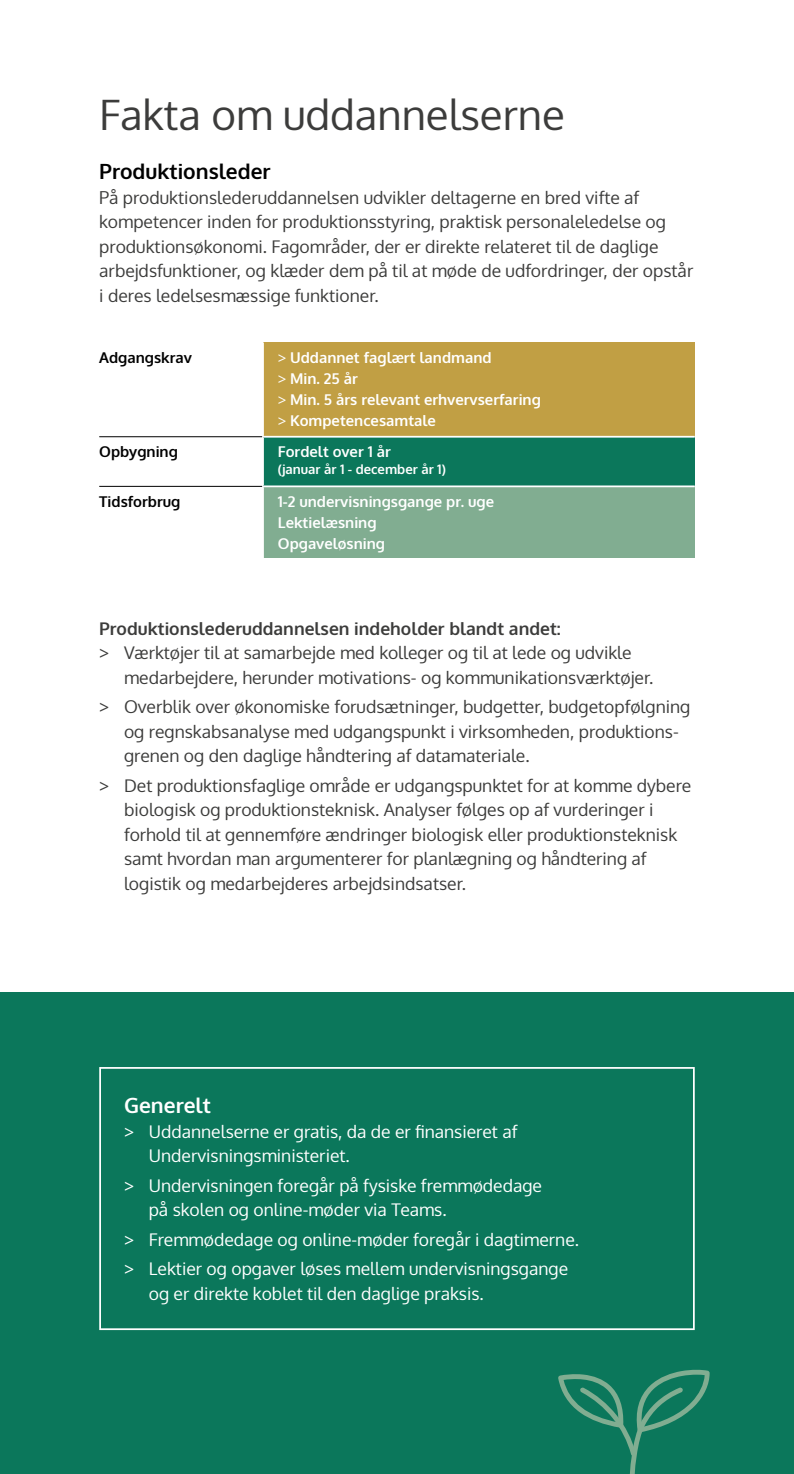
<style>
.page{position:relative;width:794px;height:1474px;background:#fff}
.page>*{position:absolute;margin:0;border:0;box-sizing:border-box;transform-origin:0 0}
.t1{font:42px "Oxygen";color:#3c3c3b}
.t2{font:700 21px "Oxygen";color:#000}
.t3{font:700 21px "Oxygen";color:#fff}
.t4{font:17.5px/24.5px "Oxygen";color:#3c3c3b}
.t5{font:17.5px/24.5px "Oxygen";color:#fff}
.t6{font:700 17.5px "Oxygen";color:#3c3c3b}
.t7{font:700 14.88px/21px "Oxygen";color:#fff}
.t8{font:700 14.88px "Oxygen";color:#000}
.t9{font:700 13.12px "Oxygen";color:#fff}
.s1{font-weight:400}
</style>
<div class="page">
<div style="left:0;top:992px;width:794px;height:481px;background:#0b775b"></div>
<div style="left:263px;top:342px;width:431px;height:95px;background:#c19f44"></div>
<div style="left:263px;top:437px;width:431px;height:49px;background:#0b775b"></div>
<div style="left:263px;top:486px;width:431px;height:72px;background:#81ad91"></div>
<hr style="left:262px;top:342px;width:2px;height:94px;background:#fff">
<hr style="left:262px;top:436px;width:432px;height:1px;background:#fff">
<hr style="left:262px;top:437px;width:2px;height:48px;background:#fff">
<hr style="left:262px;top:485px;width:432px;height:2px;background:#fff">
<hr style="left:262px;top:487px;width:2px;height:71px;background:#fff">
<hr style="left:99px;top:436px;width:163px;height:1px;background:#000">
<hr style="left:99px;top:486px;width:163px;height:1px;background:#000">
<svg style="left:558px;top:1369px;width:151px;height:104px"></svg>
<div style="left:99px;top:1067px;width:595px;height:262px;border:2px solid #fff"></div>
<h1 class="t1" style="left:99px;top:86px;width:467px">Fakta om uddannelserne</h1>
<p class="t2" style="left:99px;top:158px;width:173px">Produktionsleder</p>
<p class="t4" style="left:99px;top:185px;width:595px">På produktionslederuddannelsen udvikler deltagerne en bred vifte af kompetencer inden for produktionsstyring, praktisk personaleledelse og produktionsøkonomi. Fagområder, der er direkte relateret til de daglige arbejdsfunktioner, og klæder dem på til at møde de udfordringer, der opstår i deres ledelsesmæssige funktioner.</p>
<p class="t8" style="left:99px;top:348px;width:94px">Adgangskrav</p>
<p class="t7" style="left:278px;top:347px;width:264px"><span class="s1">&gt;</span> Uddannet faglært landmand<br><span class="s1">&gt;</span> Min. 25 år<br><span class="s1">&gt;</span> Min. 5 års relevant erhvervserfaring <span class="s1">&gt;</span> Kompetencesamtale</p>
<p class="t8" style="left:99px;top:442px;width:80px">Opbygning</p>
<p class="t7" style="left:278px;top:441px;width:114px">Fordelt over 1 år</p>
<p class="t9" style="left:278px;top:461px;width:169px">(januar år 1 - december år 1)</p>
<p class="t8" style="left:99px;top:492px;width:83px">Tidsforbrug</p>
<p class="t7" style="left:278px;top:491px;width:218px">1-2 undervisningsgange pr. uge<br>Lektielæsning<br>Opgaveløsning</p>
<p class="t6" style="left:99px;top:617px;width:463px">Produktionslederuddannelsen indeholder blandt andet:</p>
<p class="t4" style="left:124px;top:640px;width:531px;text-indent:-25px">&gt; Værktøjer til at samarbejde med kolleger og til at lede og udvikle medarbejdere, herunder motivations- og kommunikationsværktøjer.</p>
<p class="t4" style="left:124px;top:694px;width:568px;text-indent:-25px">&gt; Overblik over økonomiske forudsætninger, budgetter, budgetopfølgning og regnskabsanalyse med udgangspunkt i virksomheden, produktions&shy;grenen og den daglige håndtering af datamateriale.</p>
<p class="t4" style="left:124px;top:773px;width:569px;text-indent:-25px">&gt; Det produktionsfaglige område er udgangspunktet for at komme dybere biologisk og produktionsteknisk. Analyser følges op af vurderinger i forhold til at gennemføre ændringer biologisk eller produktionsteknisk samt hvordan man argumenterer for planlægning og håndtering af logistik og medarbejderes arbejdsindsatser.</p>
<p class="t3" style="left:124px;top:1092px;width:88px">Generelt</p>
<p class="t5" style="left:149px;top:1119px;width:370px;text-indent:-25px">&gt; Uddannelserne er gratis, da de er finansieret af<br>Undervisningsministeriet.</p>
<p class="t5" style="left:149px;top:1173px;width:395px;text-indent:-25px">&gt; Undervisningen foregår på fysiske fremmødedage på skolen og online-møder via Teams.</p>
<p class="t5" style="left:124px;top:1224px;width:456px;line-height:29.4px">&gt; Fremmødedage og online-møder foregår i dagtimerne. &gt; Lektier og opgaver løses mellem undervisningsgange</p>
<p class="t5" style="left:149px;top:1281px;width:336px">og er direkte koblet til den daglige praksis.</p>
</div>
